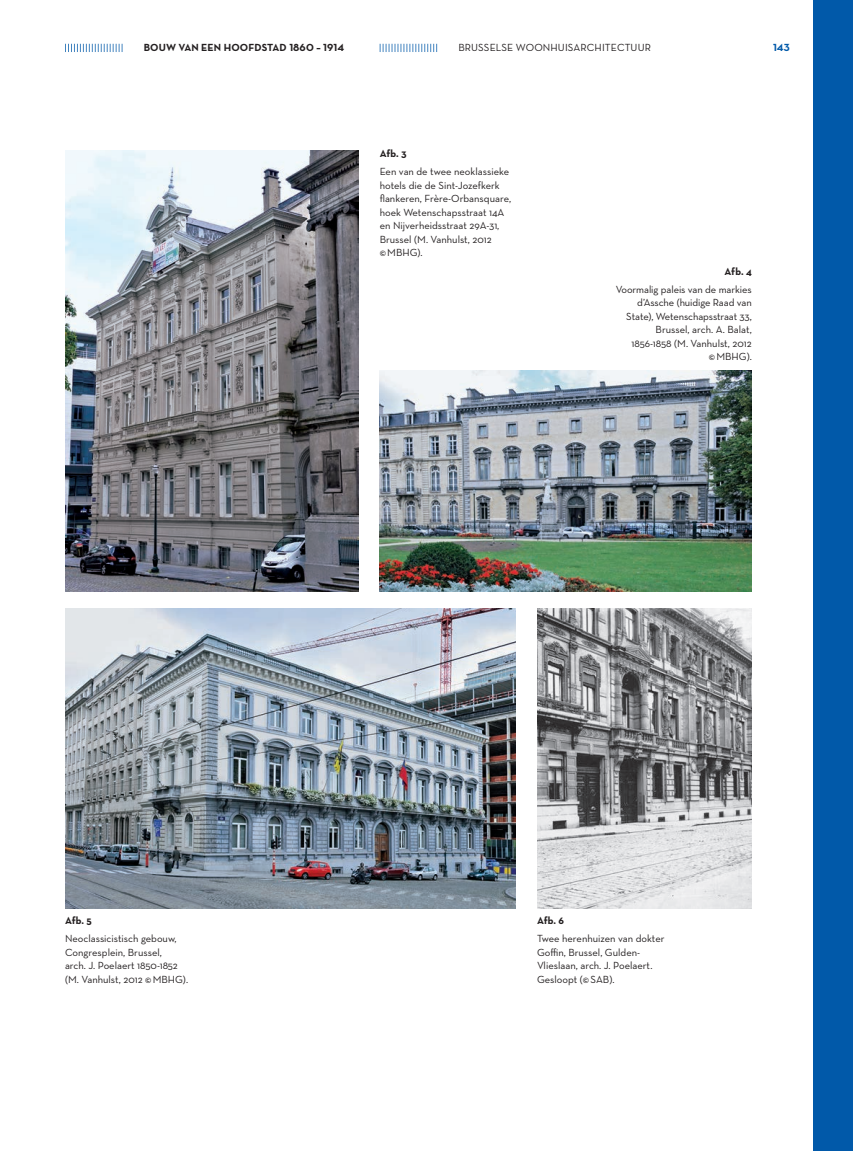
<style>
.page{position:relative;width:853px;height:1151px;background:#fff}
.page>*{position:absolute;margin:0;border:0;box-sizing:border-box;transform-origin:0 0}
.t1{font:10.5px/13.5px "Neutra Text";color:#231f20}
.t2{font:10.5px "Neutra Text Bold Alt";letter-spacing:.01em;color:#231f20}
.t3{font:700 10.5px "Neutra Text";letter-spacing:-.01em;color:#231f20}
.t4{font:10.5px "Neutra Text Bold Alt";color:#0159a9}
</style>
<div class="page">
<svg style="left:65px;top:44px;width:57px;height:8px"></svg>
<svg style="left:380px;top:44px;width:57px;height:8px"></svg>
<div style="left:813px;top:0;width:40px;height:1151px;background:#0159a9"></div>
<img style="left:65px;top:150px;width:294px;height:441px">
<img style="left:380px;top:370px;width:372px;height:221px">
<img style="left:65px;top:608px;width:451px;height:300px">
<img style="left:537px;top:608px;width:215px;height:300px">
<p class="t2" style="left:144px;top:41px;width:202px">BOUW VAN EEN HOOFDSTAD 1860 – 1914</p>
<p class="t4" style="left:773px;top:41px;width:18px">143</p>
<p class="t1" style="left:458px;top:41px;width:194px">BRUSSELSE WOONHUISARCHITECTUUR</p>
<p class="t3" style="left:380px;top:147px;width:28px">Afb. 3</p>
<p class="t1" style="left:380px;top:165px;width:133px">Een van de twee neoklassieke hotels die de Sint-Jozefkerk flankeren, Frère-Orbansquare, hoek Wetenschapsstraat 14A en Nijverheidsstraat 29A-31,<br>Brussel (M. Vanhulst, 2012<br>© MBHG).</p>
<p class="t3" style="left:725px;top:265px;width:29px">Afb. 4</p>
<p class="t1" style="left:616px;top:282px;width:138px;text-align:right">Voormalig paleis van de markies d’Assche (huidige Raad van<br>State), Wetenschapsstraat 33,<br>Brussel, arch. A. Balat,<br>1856-1858 (M. Vanhulst, 2012<br>© MBHG).</p>
<p class="t3" style="left:65px;top:914px;width:28px">Afb. 5</p>
<p class="t1" style="left:65px;top:931px;width:125px">Neoclassicistisch gebouw,<br>Congresplein, Brussel,<br>arch. J. Poelaert 1850-1852 (M. Vanhulst, 2012 © MBHG).</p>
<p class="t3" style="left:537px;top:914px;width:28px">Afb. 6</p>
<p class="t1" style="left:537px;top:931px;width:129px">Twee herenhuizen van dokter<br>Goffin, Brussel, Gulden-<br>Vlieslaan, arch. J. Poelaert.<br>Gesloopt (© SAB).</p>
</div>
